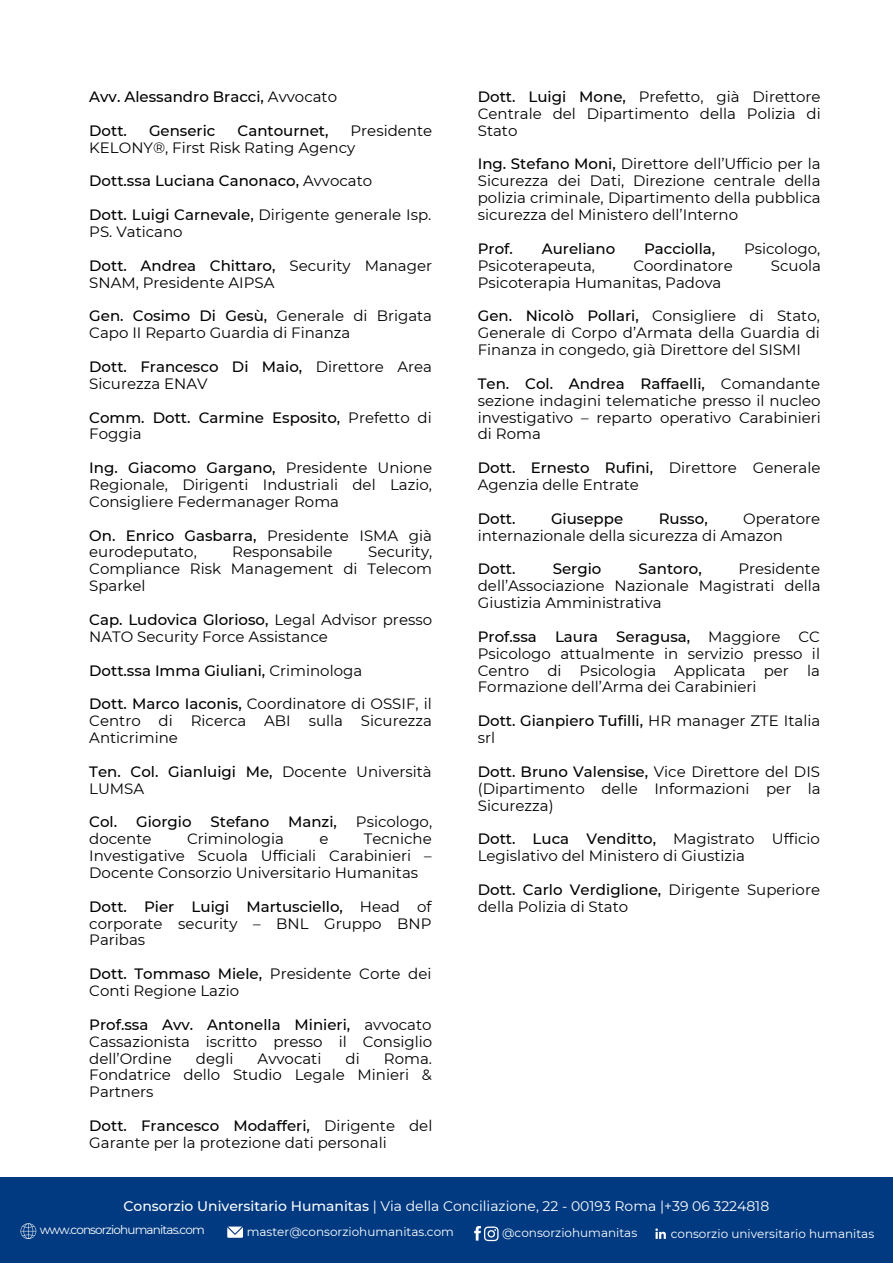
<style>
.page{position:relative;width:893px;height:1264px;background:#fff}
.page>*{position:absolute;margin:0;border:0;box-sizing:border-box;transform-origin:0 0}
.t1{font:15px/16.8px "Montserrat";color:#000}
.t2{font:500 15px/16.8px "Montserrat";color:#000}
.t3{font:13.95px "Montserrat";color:#fff}
.t4{font:12px "Montserrat";color:#fff}
.t5{font:12px "Montserrat";letter-spacing:-.07em;color:#fff}
.s1{font-weight:400}
.s2{font-weight:500}
</style>
<div class="page">
<div style="left:0;top:1177px;width:892px;height:85px;background:#013a81"></div>
<svg style="left:21px;top:1223px;width:15px;height:15px"></svg>
<svg style="left:653px;top:1226px;width:15px;height:14px"></svg>
<svg style="left:655px;top:1228px;width:10px;height:10px"></svg>
<svg style="left:227px;top:1226px;width:16px;height:11px"></svg>
<svg style="left:474px;top:1226px;width:24px;height:15px"></svg>
<p class="t2" style="left:89px;top:88px;width:249px">Avv. Alessandro Bracci, <span class="s1">Avvocato</span></p>
<p class="t2" style="left:89px;top:122px;width:39px">Dott.</p>
<p class="t2" style="left:149px;top:122px;width:68px">Genseric</p>
<p class="t2" style="left:237px;top:122px;width:92px">Cantournet,</p>
<p class="t1" style="left:89px;top:122px;width:344px;text-indent:261px">Presidente<br>KELONY®, First Risk Rating Agency</p>
<p class="t2" style="left:89px;top:172px;width:284px">Dott.ssa Luciana Canonaco, <span class="s1">Avvocato</span></p>
<p class="t1" style="left:89px;top:206px;width:343px"><span class="s2">Dott. Luigi Carnevale,</span> Dirigente generale Isp.<br>PS. Vaticano</p>
<p class="t1" style="left:89px;top:257px;width:344px"><span class="s2">Dott. Andrea Chittaro,</span> Security Manager<br>SNAM, Presidente AIPSA</p>
<p class="t1" style="left:89px;top:307px;width:344px"><span class="s2">Gen. Cosimo Di Gesù,</span> Generale di Brigata<br>Capo II Reparto Guardia di Finanza</p>
<p class="t1" style="left:89px;top:358px;width:344px"><span class="s2">Dott. Francesco Di Maio,</span> Direttore Area<br>Sicurezza ENAV</p>
<p class="t2" style="left:89px;top:409px;width:344px">Comm. Dott. Carmine Esposito, <span class="s1">Prefetto di<br>Foggia</span></p>
<p class="t1" style="left:89px;top:459px;width:344px;text-align:justify"><span class="s2">Ing. Giacomo Gargano,</span> Presidente Unione Regionale, Dirigenti Industriali del Lazio, Consigliere Federmanager Roma</p>
<p class="t1" style="left:89px;top:527px;width:344px"><span class="s2">On. Enrico Gasbarra,</span> Presidente ISMA già eurodeputato,</p>
<p class="t1" style="left:89px;top:543px;width:344px;text-align:justify;text-indent:279px">Security, Compliance Risk Management di Telecom Sparkel</p>
<p class="t1" style="left:89px;top:611px;width:344px"><span class="s2">Cap. Ludovica Glorioso,</span> Legal Advisor presso<br>NATO Security Force Assistance</p>
<p class="t2" style="left:89px;top:661px;width:274px">Dott.ssa Imma Giuliani, <span class="s1">Criminologa</span></p>
<p class="t1" style="left:89px;top:695px;width:344px;text-align:justify"><span class="s2">Dott. Marco Iaconis,</span> Coordinatore di OSSIF, il Centro di Ricerca ABI sulla Sicurezza Anticrimine</p>
<p class="t1" style="left:89px;top:763px;width:344px"><span class="s2">Ten. Col. Gianluigi Me,</span> Docente Università<br>LUMSA</p>
<p class="t2" style="left:89px;top:813px;width:29px">Col.</p>
<p class="t2" style="left:136px;top:813px;width:57px">Giorgio</p>
<p class="t2" style="left:210px;top:813px;width:60px">Stefano</p>
<p class="t2" style="left:288px;top:813px;width:50px">Manzi,</p>
<p class="t1" style="left:356px;top:813px;width:78px">Psicologo,</p>
<p class="t1" style="left:89px;top:830px;width:64px">docente</p>
<p class="t1" style="left:187px;top:830px;width:98px">Criminologia</p>
<p class="t1" style="left:319px;top:830px;width:11px">e</p>
<p class="t1" style="left:232px;top:543px;width:102px">Responsabile</p>
<p class="t1" style="left:89px;top:830px;width:344px;text-align:justify;text-indent:274px">Tecniche Investigative Scuola Ufficiali Carabinieri – Docente Consorzio Universitario Humanitas</p>
<p class="t1" style="left:89px;top:897px;width:343px;text-align:justify"><span class="s2">Dott. Pier Luigi Martusciello,</span> Head of corporate security – BNL Gruppo BNP Paribas</p>
<p class="t1" style="left:89px;top:965px;width:344px"><span class="s2">Dott. Tommaso Miele,</span> Presidente Corte dei<br>Conti Regione Lazio</p>
<p class="t1" style="left:89px;top:1016px;width:344px;text-align:justify"><span class="s2">Prof.ssa Avv. Antonella Minieri,</span> avvocato Cassazionista iscritto presso il Consiglio dell’Ordine</p>
<p class="t1" style="left:196px;top:1049px;width:39px">degli</p>
<p class="t1" style="left:257px;top:1049px;width:65px">Avvocati</p>
<p class="t1" style="left:345px;top:1049px;width:16px">di</p>
<p class="t1" style="left:89px;top:1049px;width:344px;text-align:justify;text-indent:295px">Roma.<br>Fondatrice dello Studio Legale Minieri &amp; Partners</p>
<p class="t1" style="left:89px;top:1117px;width:344px"><span class="s2">Dott. Francesco Modafferi,</span> Dirigente del<br>Garante per la protezione dati personali</p>
<p class="t1" style="left:477px;top:88px;width:344px;text-align:justify"><span class="s2">Dott. Luigi Mone,</span> Prefetto, già Direttore Centrale del Dipartimento della Polizia di Stato</p>
<p class="t1" style="left:477px;top:156px;width:344px;text-align:justify"><span class="s2">Ing. Stefano Moni,</span> Direttore dell’Ufficio per la Sicurezza dei Dati, Direzione centrale della polizia criminale, Dipartimento della pubblica sicurezza del Ministero dell’Interno</p>
<p class="t2" style="left:477px;top:240px;width:37px">Prof.</p>
<p class="t2" style="left:541px;top:240px;width:75px">Aureliano</p>
<p class="t2" style="left:644px;top:240px;width:73px">Pacciolla,</p>
<p class="t1" style="left:744px;top:240px;width:78px">Psicologo,</p>
<p class="t1" style="left:477px;top:257px;width:119px">Psicoterapeuta,</p>
<p class="t1" style="left:633px;top:257px;width:101px">Coordinatore</p>
<p class="t1" style="left:770px;top:257px;width:51px">Scuola</p>
<p class="t1" style="left:477px;top:274px;width:245px">Psicoterapia Humanitas, Padova</p>
<p class="t1" style="left:477px;top:307px;width:344px;text-align:justify"><span class="s2">Gen. Nicolò Pollari,</span> Consigliere di Stato, Generale di Corpo d’Armata della Guardia di Finanza in congedo, già Direttore del SISMI</p>
<p class="t1" style="left:477px;top:375px;width:344px;text-align:justify"><span class="s2">Ten. Col. Andrea Raffaelli,</span> Comandante sezione indagini telematiche presso il nucleo investigativo – reparto operativo Carabinieri di Roma</p>
<p class="t1" style="left:477px;top:459px;width:344px"><span class="s2">Dott. Ernesto Rufini,</span> Direttore Generale<br>Agenzia delle Entrate</p>
<p class="t2" style="left:477px;top:510px;width:39px">Dott.</p>
<p class="t2" style="left:551px;top:510px;width:74px">Giuseppe</p>
<p class="t2" style="left:658px;top:510px;width:50px">Russo,</p>
<p class="t1" style="left:477px;top:510px;width:344px;text-indent:265px">Operatore internazionale della sicurezza di Amazon</p>
<p class="t2" style="left:477px;top:560px;width:39px">Dott.</p>
<p class="t2" style="left:552px;top:560px;width:50px">Sergio</p>
<p class="t2" style="left:638px;top:560px;width:65px">Santoro,</p>
<p class="t1" style="left:477px;top:560px;width:344px;text-align:justify;text-indent:260px">Presidente dell’Associazione Nazionale Magistrati della Giustizia Amministrativa</p>
<p class="t1" style="left:477px;top:628px;width:344px;text-align:justify"><span class="s2">Prof.ssa Laura Seragusa,</span> Maggiore CC Psicologo attualmente in servizio presso il Centro di Psicologia Applicata per la Formazione dell’Arma dei Carabinieri</p>
<p class="t2" style="left:477px;top:712px;width:344px">Dott. Gianpiero Tufilli, <span class="s1">HR manager ZTE Italia srl</span></p>
<p class="t1" style="left:477px;top:763px;width:344px;text-align:justify"><span class="s2">Dott. Bruno Valensise,</span> Vice Direttore del DIS (Dipartimento delle Informazioni per la Sicurezza)</p>
<p class="t1" style="left:477px;top:830px;width:343px"><span class="s2">Dott. Luca Venditto,</span> Magistrato Ufficio<br>Legislativo del Ministero di Giustizia</p>
<p class="t1" style="left:477px;top:881px;width:344px"><span class="s2">Dott. Carlo Verdiglione,</span> Dirigente Superiore della Polizia di Stato</p>
<p class="t3" style="left:123px;top:1197px;width:647px"><span class="s2">Consorzio Universitario Humanitas</span> | Via della Conciliazione, 22 - 00193 Roma |+39 06 3224818</p>
<p class="t5" style="left:40px;top:1222px;width:166px">www.consorziohumanitas.com</p>
<p class="t4" style="left:247px;top:1224px;width:209px">master@consorziohumanitas.com</p>
<p class="t4" style="left:502px;top:1225px;width:136px">@consorziohumanitas</p>
<p class="t4" style="left:670px;top:1225px;width:205px">consorzio universitario humanitas</p>
</div>
